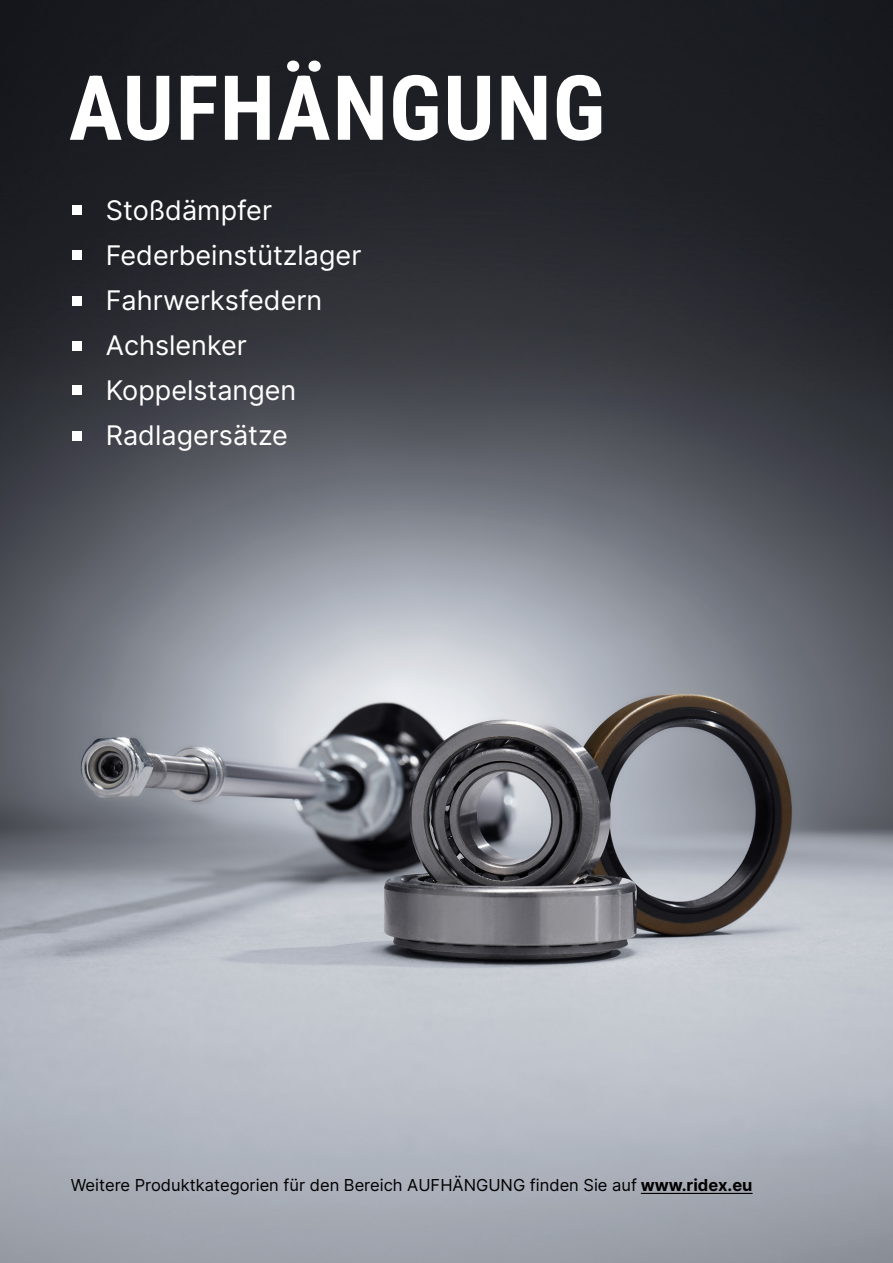
<style>
.page{position:relative;width:893px;height:1263px;background:#fff}
.page>*{position:absolute;margin:0;border:0;box-sizing:border-box;transform-origin:0 0}
.t1{font:90px "Roboto Condensed";letter-spacing:.02em;color:#fff}
.t2{font:27px/45.2px "Inter";color:#fff}
.t3{font:16.5px "Inter";color:#000}
.s1{font-weight:700}
</style>
<div class="page">
<img style="left:0;top:0;width:893px;height:1263px">
<div style="left:72px;top:205px;width:10px;height:10px;background:#fff"></div>
<div style="left:72px;top:250px;width:10px;height:10px;background:#fff"></div>
<div style="left:72px;top:341px;width:10px;height:10px;background:#fff"></div>
<div style="left:72px;top:296px;width:10px;height:9px;background:#fff"></div>
<div style="left:72px;top:386px;width:10px;height:9px;background:#fff"></div>
<div style="left:72px;top:431px;width:10px;height:10px;background:#fff"></div>
<hr style="left:641px;top:1193px;width:112px;height:1px;background:#000">
<h1 class="t1" style="left:69px;top:45px;width:538px">AUFHÄNGUNG</h1>
<p class="t2" style="left:106px;top:187px;width:257px">Stoßdämpfer<br>Federbeinstützlager<br>Fahrwerksfedern<br>Achslenker<br>Koppelstangen<br>Radlagersätze</p>
<p class="t3" style="left:71px;top:1173px;width:683px">Weitere Produktkategorien für den Bereich AUFHÄNGUNG finden Sie auf <span class="s1">www.ridex.eu</span></p>
</div>
